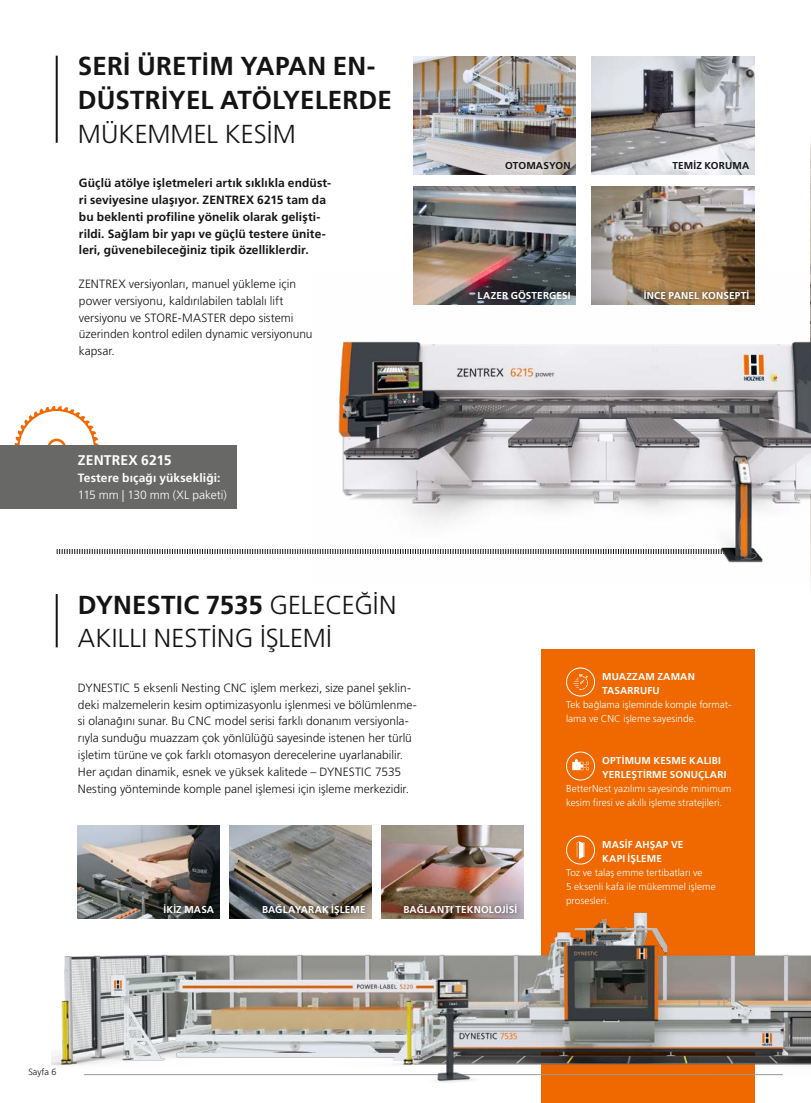
<style>
.page{position:relative;width:811px;height:1103px;background:#fff}
.page>*{position:absolute;margin:0;border:0;box-sizing:border-box;transform-origin:0 0}
.t1{font:300 26px/33.8px "Frutiger LT Pro";letter-spacing:.005em;color:#141415}
.t2{font:700 26px/33.8px "Frutiger LT Pro";letter-spacing:.005em;color:#141415}
.t3{font:700 14px "Frutiger LT Pro";letter-spacing:.005em;color:#fff}
.t4{font:300 12px/16.8px "Frutiger LT Pro";color:#141415}
.t5{font:700 12px/16.8px "Frutiger LT Pro";letter-spacing:.005em;color:#141415}
.t6{font:700 12px "Frutiger LT Pro";letter-spacing:.01em;color:#fff}
.t7{font:300 12px "Frutiger LT Pro";letter-spacing:-.005em;color:#fff}
.t8{font:300 10px/14px "Frutiger LT Pro";letter-spacing:.005em;color:#fff}
.t9{font:700 10px/14px "Frutiger LT Pro";letter-spacing:.015em;color:#fff}
.t10{font:700 10px "Frutiger LT Pro";letter-spacing:.015em;color:#141415}
.t11{font:300 9px "Frutiger LT Pro";color:#141415}
.s1{font-weight:700}
</style>
<div class="page">
<hr style="left:810px;top:379px;width:1px;height:724px;background:#e8e2de">
<hr style="left:810px;top:0;width:1px;height:397px;background:#b6b2af">
<img style="left:810px;top:213px;width:1px;height:387px">
<hr style="left:810px;top:89px;width:1px;height:124px;background:#ef6800">
<img style="left:592px;top:57px;width:162px;height:117px">
<img style="left:413px;top:57px;width:162px;height:117px">
<img style="left:592px;top:187px;width:162px;height:86px">
<img style="left:413px;top:187px;width:162px;height:86px">
<svg style="left:14px;top:406px;width:85px;height:39px"></svg>
<div style="left:541px;top:649px;width:214px;height:454px;background:#ef6800"></div>
<svg style="left:56px;top:549px;width:257px;height:5px"></svg>
<img style="left:313px;top:273px;width:498px;height:290px">
<div style="left:0;top:445px;width:237px;height:64px;background:#686867"></div>
<svg style="left:810px;top:487px;width:1px;height:29px"></svg>
<svg style="left:810px;top:562px;width:1px;height:28px"></svg>
<svg style="left:810px;top:525px;width:1px;height:28px"></svg>
<hr style="left:56px;top:594px;width:2px;height:53px;background:#141415">
<svg style="left:573px;top:674px;width:15px;height:16px"></svg>
<div style="left:566px;top:667px;width:29px;height:29px;border:1px solid #fff;border-radius:50%"></div>
<div style="left:667px;top:155px;width:88px;height:20px;background:#fff;opacity:.75"></div>
<div style="left:638px;top:284px;width:117px;height:21px;background:#141415;opacity:.75"></div>
<hr style="left:56px;top:56px;width:2px;height:87px;background:#141415">
<div style="left:472px;top:284px;width:104px;height:21px;background:#141415;opacity:.75"></div>
<div style="left:499px;top:156px;width:77px;height:19px;background:#fff;opacity:.75"></div>
<img style="left:52px;top:729px;width:759px;height:374px">
<img style="left:421px;top:972px;width:66px;height:115px">
<h1 class="t2" style="left:78px;top:49px;width:315px">SERİ ÜRETİM YAPAN EN-<br>DÜSTRİYEL ATÖLYELERDE</h1>
<h1 class="t1" style="left:78px;top:117px;width:219px">MÜKEMMEL KESİM</h1>
<p class="t5" style="left:79px;top:175px;width:253px">Güçlü atölye işletmeleri artık sıklıkla endüst&shy;ri seviyesine ulaşıyor. ZENTREX 6215 tam da bu beklenti profiline yönelik olarak gelişti&shy;rildi. Sağlam bir yapı ve güçlü testere ünite&shy;leri, güvenebileceğiniz tipik özelliklerdir.</p>
<p class="t4" style="left:79px;top:275px;width:235px">ZENTREX versiyonları, manuel yükleme için power versiyonu, kaldırılabilen tablalı lift versiyonu ve STORE-MASTER depo sistemi üzerinden kontrol edilen dynamic versiyonunu kapsar.</p>
<p class="t3" style="left:78px;top:452px;width:95px">ZENTREX 6215</p>
<p class="t6" style="left:78px;top:471px;width:144px">Testere bıçağı yüksekliği:</p>
<p class="t7" style="left:78px;top:488px;width:150px">115 mm | 130 mm (XL paketi)</p>
<p class="t10" style="left:505px;top:160px;width:67px">OTOMASYON</p>
<p class="t9" style="left:477px;top:288px;width:94px">LAZER GÖSTERGESI</p>
<p class="t10" style="left:672px;top:160px;width:78px">TEMIZ KORUMA</p>
<p class="t9" style="left:644px;top:288px;width:105px">İNCE PANEL KONSEPTI</p>
<h1 class="t1" style="left:78px;top:588px;width:320px"><span class="s1">DYNESTIC 7535</span> GELECEĞI N<br>AKILLI NESTING IŞLEMI</h1>
<p class="t4" style="left:78px;top:679px;width:340px">DYNESTIC 5 eksenli Nesting CNC işlem merkezi, size panel şeklin&shy;deki malzemelerin kesim optimizasyonlu işlenmesi ve bölümlenme&shy;si olanağını sunar. Bu CNC model serisi farklı donanım versiyonla&shy;rıyla sunduğu muazzam çok yönlülüğü sayesinde istenen her türlü işletim türüne ve çok farklı otomasyon derecelerine uyarlanabilir.<br>Her açıdan dinamik, esnek ve yüksek kalitede – DYNESTIC 7535<br>Nesting yönteminde komple panel işlemesi için işleme merkezidir.</p>
<p class="t9" style="left:602px;top:670px;width:94px">MUAZZAM ZAMAN<br>TASARRUFU</p>
<p class="t8" style="left:566px;top:698px;width:167px">Tek bağlama işleminde komple format&shy;lama ve CNC işleme sayesinde.</p>
<p class="t9" style="left:602px;top:754px;width:126px">OPTIMUM KESME KALIBI<br>YERLEŞTIRME SONUÇLARI</p>
<p class="t8" style="left:566px;top:782px;width:167px">BetterNest yazılımı sayesinde minimum kesim firesi ve akıllı işleme stratejileri.</p>
<p class="t9" style="left:602px;top:838px;width:83px">MASIF AHŞAP VE<br>KAPI IŞLEME</p>
<p class="t8" style="left:566px;top:866px;width:151px">Toz ve talaş emme tertibatları ve<br>5 eksenli kafa ile mükemmel işleme prosesleri.</p>
<p class="t9" style="left:164px;top:902px;width:52px">İKIZ MASA</p>
<p class="t9" style="left:262px;top:902px;width:105px">BAĞLAYARAK IŞLEME</p>
<p class="t9" style="left:403px;top:902px;width:114px">BAĞLANTI TEKNOLOJISI</p>
<p class="t11" style="left:28px;top:1066px;width:29px">Sayfa 6</p>
</div>
